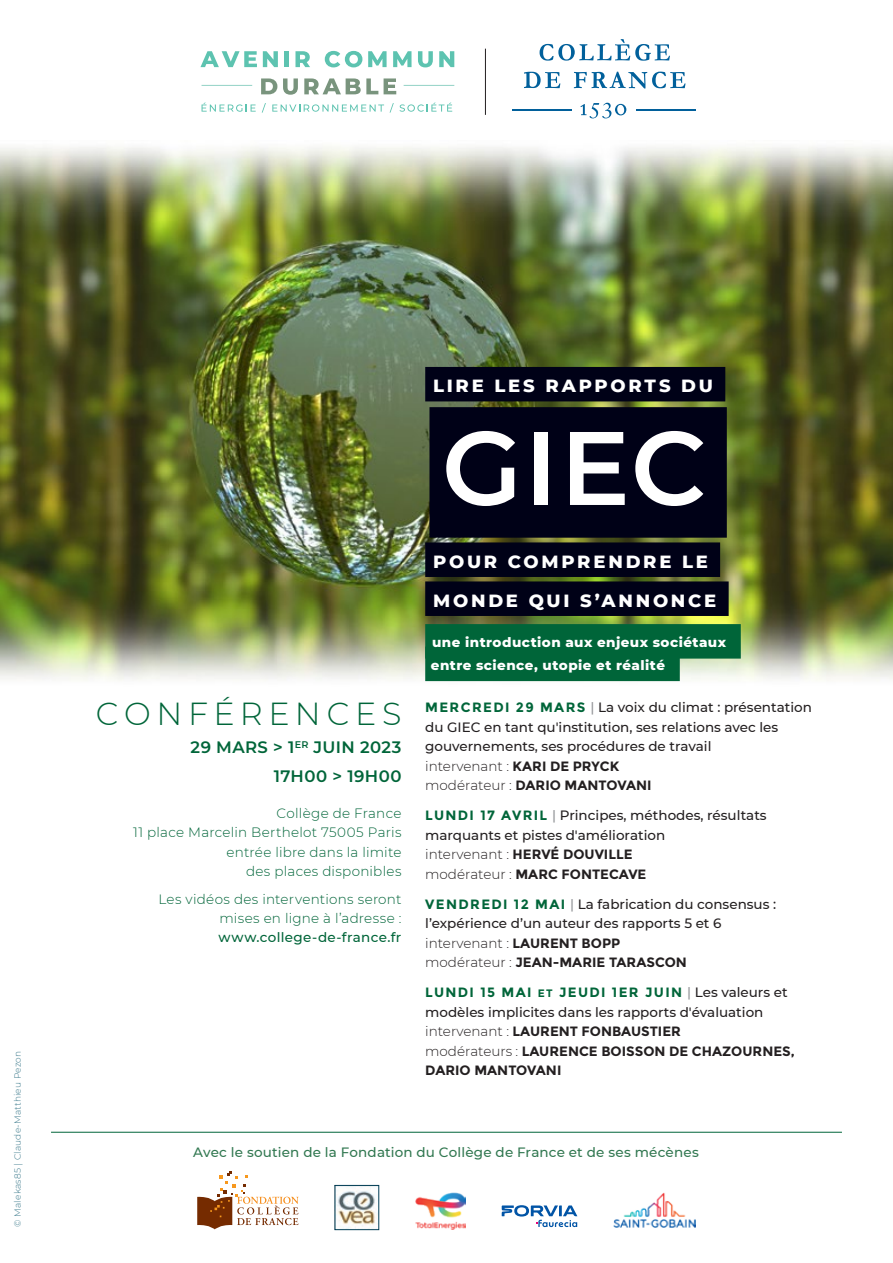
<style>
.page{position:relative;width:893px;height:1263px;background:#fff}
.page>*{position:absolute;margin:0;border:0;box-sizing:border-box;transform-origin:0 0}
.t1{font:600 104.25px "Montserrat";color:#fff}
.t2{font:300 31.8px "Montserrat";letter-spacing:.175em;color:#006539}
.t3{font:800 18px "Montserrat";letter-spacing:.155em;color:#fff}
.t4{font:600 16.5px "Montserrat";letter-spacing:.025em;color:#006539}
.t5{font:500 13.5px/19.5px "Montserrat";color:#231f20}
.No_Spacing{font:300 13.5px "Montserrat";letter-spacing:.02em;color:#006539}
.t6{font:700 13.5px/19.5px "Montserrat";color:#231f20}
.t7{font:800 13.5px "Montserrat";letter-spacing:.035em;color:#fff}
.No_Spacing-2{font:500 13.5px "Montserrat";letter-spacing:.015em;color:#327851}
.No_Spacing-3{font:500 13.5px "Montserrat";letter-spacing:.025em;color:#006539}
.t8{font:300 13.5px "Montserrat";color:#231f20}
.t9{font:300 9px "Montserrat";letter-spacing:.02em;color:#3b798b}
.s1{font-weight:700;color:#006539}
.s2{color:#939598}
.s3{font-weight:700}
.s4{font-weight:300}
.s5{font-family:"Montserrat Bold SC800";font-weight:400;font-size:10.8px;color:#006539}
</style>
<div class="page">
<img style="left:0;top:146px;width:893px;height:536px">
<hr style="left:51px;top:1132px;width:791px;height:1px;background:#006539">
<svg style="left:197px;top:1171px;width:102px;height:58px"></svg>
<img style="left:337px;top:1187px;width:40px;height:41px">
<div style="left:335px;top:1185px;width:44px;height:45px;border:1px solid #013e56"></div>
<img style="left:415px;top:1192px;width:51px;height:37px">
<img style="left:613px;top:1192px;width:83px;height:36px">
<svg style="left:502px;top:1205px;width:75px;height:22px"></svg>
<svg style="left:580px;top:103px;width:46px;height:15px"></svg>
<svg style="left:540px;top:39px;width:130px;height:22px"></svg>
<hr style="left:636px;top:109px;width:60px;height:2px;background:#01609b">
<hr style="left:512px;top:109px;width:60px;height:2px;background:#01609b">
<svg style="left:524px;top:72px;width:161px;height:16px"></svg>
<svg style="left:200px;top:51px;width:57px;height:16px"></svg>
<svg style="left:263px;top:51px;width:15px;height:16px"></svg>
<div style="left:284px;top:51px;width:5px;height:16px;background:#5dc3b0"></div>
<svg style="left:295px;top:51px;width:15px;height:16px"></svg>
<svg style="left:325px;top:51px;width:37px;height:16px"></svg>
<svg style="left:368px;top:51px;width:19px;height:16px"></svg>
<svg style="left:393px;top:51px;width:19px;height:16px"></svg>
<svg style="left:418px;top:51px;width:15px;height:16px"></svg>
<svg style="left:439px;top:51px;width:15px;height:16px"></svg>
<svg style="left:261px;top:78px;width:16px;height:16px"></svg>
<svg style="left:283px;top:78px;width:15px;height:17px"></svg>
<svg style="left:304px;top:78px;width:74px;height:16px"></svg>
<svg style="left:384px;top:78px;width:12px;height:16px"></svg>
<svg style="left:202px;top:103px;width:54px;height:9px"></svg>
<svg style="left:262px;top:103px;width:4px;height:10px"></svg>
<svg style="left:272px;top:104px;width:112px;height:8px"></svg>
<svg style="left:390px;top:103px;width:4px;height:10px"></svg>
<svg style="left:400px;top:103px;width:52px;height:9px"></svg>
<hr style="left:404px;top:85px;width:50px;height:1px;background:#92d2c6">
<hr style="left:202px;top:85px;width:50px;height:1px;background:#92d2c6">
<hr style="left:485px;top:49px;width:1px;height:66px;background:#231f20">
<div style="left:425px;top:367px;width:300px;height:34px;background:#000117"></div>
<div style="left:429px;top:407px;width:298px;height:131px;background:#000117"></div>
<div style="left:425px;top:542px;width:295px;height:35px;background:#000117"></div>
<div style="left:425px;top:581px;width:304px;height:35px;background:#000117"></div>
<div style="left:425px;top:624px;width:316px;height:35px;background:#006539"></div>
<div style="left:425px;top:647px;width:255px;height:34px;background:#006539"></div>
<p class="t9" style="left:11px;top:1227px;width:177px;rotate:-90deg">© Malekas85 | Claude-Matthieu Pezon</p>
<p class="t2" style="left:96px;top:692px;width:307px">CONFÉRENCES</p>
<p class="t4" style="left:191px;top:736px;width:212px">29 MARS &gt; 1<sup>ER</sup> JUIN 2023</p>
<p class="t4" style="left:274px;top:764px;width:129px">17H00 &gt; 19H00</p>
<p class="No_Spacing" style="left:277px;top:804px;width:126px">Collège de France</p>
<p class="No_Spacing" style="left:133px;top:823px;width:270px">11 place Marcelin Berthelot 75005 Paris</p>
<p class="No_Spacing" style="left:227px;top:843px;width:176px">entrée libre dans la limite</p>
<p class="No_Spacing" style="left:246px;top:862px;width:157px">des places disponibles</p>
<p class="No_Spacing" style="left:159px;top:890px;width:244px">Les vidéos des interventions seront</p>
<p class="No_Spacing" style="left:219px;top:909px;width:183px">mises en ligne à l’adresse :</p>
<p class="No_Spacing-3" style="left:218px;top:928px;width:185px">www.college-de-france.fr</p>
<p class="t3" style="left:433px;top:373px;width:281px">LIRE LES RAPPORTS DU</p>
<p class="t1" style="left:442px;top:394px;width:266px">GIEC</p>
<p class="t3" style="left:433px;top:548px;width:276px">POUR COMPRENDRE LE</p>
<p class="t3" style="left:433px;top:587px;width:285px">MONDE QUI S’ANNONCE</p>
<p class="t7" style="left:432px;top:633px;width:295px">une introduction aux enjeux sociétaux</p>
<p class="t7" style="left:431px;top:655px;width:236px">entre science, utopie et réalité</p>
<p class="t5" style="left:425px;top:697px;width:388px"><span class="s1">MERCREDI 29 MARS</span> <span class="s2">|</span> La voix du climat : présentation du GIEC en tant qu'institution, ses relations avec les gouvernements, ses procédures de travail</p>
<p class="t8" style="left:425px;top:756px;width:196px">intervenant : <span class="s3">KARI DE PRYCK</span></p>
<p class="t6" style="left:425px;top:775px;width:228px"><span class="s4">modérateur :</span> DARIO MANTOVANI</p>
<p class="t5" style="left:425px;top:805px;width:343px"><span class="s1">LUNDI 17 AVRIL</span> <span class="s2">|</span> Principes, méthodes, résultats marquants et pistes d'amélioration<br><span class="s4">intervenant :</span> <span class="s3">HERVÉ DOUVILLE</span></p>
<p class="t6" style="left:425px;top:864px;width:223px"><span class="s4">modérateur :</span> MARC FONTECAVE</p>
<p class="t5" style="left:425px;top:893px;width:352px"><span class="s1">VENDREDI 12 MAI</span> <span class="s2">|</span> La fabrication du consensus : l’expérience d’un auteur des rapports 5 et 6 <span class="s4">intervenant :</span> <span class="s3">LAURENT BOPP</span></p>
<p class="t6" style="left:425px;top:952px;width:263px"><span class="s4">modérateur :</span> JEAN-MARIE TARASCON</p>
<p class="t5" style="left:425px;top:982px;width:364px"><span class="s1">LUNDI 15 MAI</span> <span class="s5">et</span> <span class="s1">JEUDI 1ER JUIN</span> <span class="s2">|</span> Les valeurs et modèles implicites dans les rapports d'évaluation <span class="s4">intervenant :</span> <span class="s3">LAURENT FONBAUSTIER</span></p>
<p class="t6" style="left:425px;top:1041px;width:371px"><span class="s4">modérateurs :</span> LAURENCE BOISSON DE CHAZOURNES,<br>DARIO MANTOVANI</p>
<p class="No_Spacing-2" style="left:193px;top:1143px;width:507px">Avec le soutien de la Fondation du Collège de France et de ses mécènes</p>
</div>
